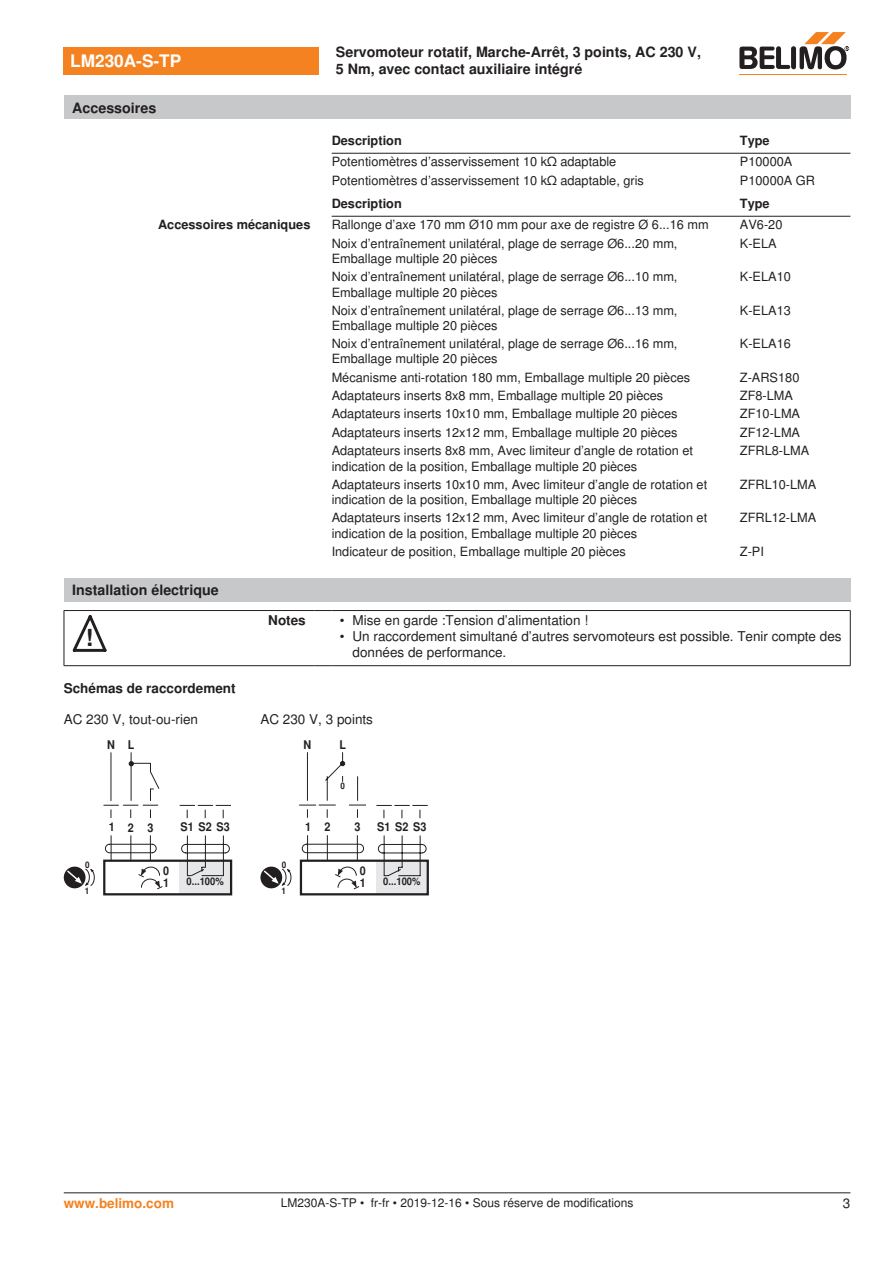
<style>
.page{position:relative;width:893px;height:1263px;background:#fff}
.page>*{position:absolute;margin:0;border:0;box-sizing:border-box;transform-origin:0 0}
.t1{font:700 23.55px "Nimbus Sans BEL";color:#231f20}
.t2{font:700 17.25px "Nimbus Sans BEL";color:#fff}
.t3{font:700 14.25px/17.1px "Nimbus Sans BEL";color:#231f20}
.Bulletpoints{font:13.5px/16.2px "Nimbus Sans BEL";color:#231f20}
.Anschluss_Schema_Bas{font:13.5px "Nimbus Sans BEL";color:#231f20}
.Tabellenkopf_rechtsb{font:700 13.5px "Nimbus Sans BEL";color:#231f20}
.t4{font:700 13.5px "Nimbus Sans BEL";color:#f58220}
.Rechtsbündig_Footer{font:13.5px "Nimbus Sans BEL";color:#231f20}
.Tabellentext_1mm{font:12.75px/15.3px "Nimbus Sans BEL";color:#231f20}
.Tabellenkopf{font:700 12.75px "Nimbus Sans BEL";color:#231f20}
.Tabellenkopf_rechtsb-2{font:700 12.75px "Nimbus Sans BEL";color:#231f20}
.Footer_EU_center{font:12px "Nimbus Sans BEL";color:#231f20}
.t5{font:700 12px "Nimbus Sans BEL";color:#231f20;scale:.9 1}
.t6{font:700 10.5px "Nimbus Sans BEL";color:#231f20;scale:.9 1}
.t7{font:700 9px "Nimbus Sans BEL";color:#231f20;scale:.9 1}
</style>
<div class="page">
<hr style="left:332px;top:153px;width:408px;height:1px;background:#231f20">
<hr style="left:740px;top:153px;width:110px;height:1px;background:#231f20">
<hr style="left:332px;top:216px;width:408px;height:1px;background:#231f20">
<hr style="left:740px;top:216px;width:110px;height:1px;background:#231f20">
<div style="left:64px;top:578px;width:786px;height:24px;background:#c7c8ca"></div>
<hr style="left:64px;top:611px;width:1px;height:54px;background:#231f20">
<hr style="left:850px;top:611px;width:1px;height:54px;background:#231f20">
<hr style="left:64px;top:610px;width:51px;height:1px;background:#231f20">
<hr style="left:115px;top:610px;width:199px;height:1px;background:#231f20">
<svg style="left:314px;top:610px;width:17px;height:1px"></svg>
<hr style="left:331px;top:610px;width:519px;height:1px;background:#231f20">
<hr style="left:64px;top:665px;width:51px;height:1px;background:#231f20">
<hr style="left:115px;top:665px;width:199px;height:1px;background:#231f20">
<svg style="left:314px;top:665px;width:17px;height:1px"></svg>
<hr style="left:331px;top:665px;width:519px;height:1px;background:#231f20">
<svg style="left:73px;top:615px;width:34px;height:37px"></svg>
<div style="left:179px;top:861px;width:51px;height:33px;background:#e6e7e9"></div>
<div style="left:103px;top:859px;width:129px;height:36px;border:2px solid #231f20"></div>
<svg style="left:64px;top:866px;width:22px;height:22px"></svg>
<svg style="left:65px;top:869px;width:30px;height:17px"></svg>
<svg style="left:103px;top:752px;width:129px;height:137px"></svg>
<div style="left:376px;top:861px;width:50px;height:33px;background:#e6e7e9"></div>
<div style="left:300px;top:859px;width:129px;height:36px;border:2px solid #231f20"></div>
<svg style="left:260px;top:866px;width:22px;height:22px"></svg>
<svg style="left:262px;top:869px;width:29px;height:17px"></svg>
<svg style="left:299px;top:752px;width:129px;height:137px"></svg>
<div style="left:64px;top:47px;width:255px;height:27px;background:#f58220"></div>
<hr style="left:739px;top:74px;width:107px;height:1px;background:#f58220">
<svg style="left:739px;top:32px;width:110px;height:38px"></svg>
<div style="left:64px;top:96px;width:786px;height:23px;background:#c7c8ca"></div>
<hr style="left:64px;top:1192px;width:786px;height:1px;background:#231f20">
<p class="t2" style="left:70px;top:51px;width:113px">LM230A-S-TP</p>
<p class="t3" style="left:336px;top:44px;width:367px">Servomoteur rotatif, Marche-Arrêt, 3 points, AC 230 V,<br>5 Nm, avec contact auxiliaire intégré</p>
<p class="t3" style="left:72px;top:100px;width:85px">Accessoires</p>
<p class="Tabellenkopf" style="left:332px;top:133px;width:72px">Description</p>
<p class="Tabellenkopf" style="left:740px;top:133px;width:31px">Type</p>
<p class="Tabellentext_1mm" style="left:332px;top:154px;width:286px">Potentiomètres d’asservissement 10 kΩ adaptable</p>
<p class="Tabellentext_1mm" style="left:740px;top:154px;width:54px">P10000A</p>
<p class="Tabellentext_1mm" style="left:332px;top:173px;width:314px">Potentiomètres d’asservissement 10 kΩ adaptable, gris</p>
<p class="Tabellentext_1mm" style="left:740px;top:173px;width:77px">P10000A GR</p>
<p class="Tabellenkopf" style="left:332px;top:196px;width:72px">Description</p>
<p class="Tabellenkopf" style="left:740px;top:196px;width:31px">Type</p>
<p class="Tabellenkopf_rechtsb-2" style="left:158px;top:217px;width:154px">Accessoires mécaniques</p>
<p class="Tabellentext_1mm" style="left:332px;top:217px;width:378px">Rallonge d’axe 170 mm Ø10 mm pour axe de registre Ø 6...16 mm</p>
<p class="Tabellentext_1mm" style="left:740px;top:217px;width:44px">AV6-20</p>
<p class="Tabellentext_1mm" style="left:332px;top:236px;width:347px">Noix d’entraînement unilatéral, plage de serrage Ø6...20 mm,<br>Emballage multiple 20 pièces</p>
<p class="Tabellentext_1mm" style="left:740px;top:236px;width:38px">K-ELA</p>
<p class="Tabellentext_1mm" style="left:332px;top:269px;width:347px">Noix d’entraînement unilatéral, plage de serrage Ø6...10 mm,<br>Emballage multiple 20 pièces</p>
<p class="Tabellentext_1mm" style="left:740px;top:269px;width:53px">K-ELA10</p>
<p class="Tabellentext_1mm" style="left:332px;top:303px;width:347px">Noix d’entraînement unilatéral, plage de serrage Ø6...13 mm,<br>Emballage multiple 20 pièces</p>
<p class="Tabellentext_1mm" style="left:740px;top:303px;width:53px">K-ELA13</p>
<p class="Tabellentext_1mm" style="left:332px;top:336px;width:347px">Noix d’entraînement unilatéral, plage de serrage Ø6...16 mm,<br>Emballage multiple 20 pièces</p>
<p class="Tabellentext_1mm" style="left:740px;top:336px;width:53px">K-ELA16</p>
<p class="Tabellentext_1mm" style="left:332px;top:370px;width:360px">Mécanisme anti-rotation 180 mm, Emballage multiple 20 pièces</p>
<p class="Tabellentext_1mm" style="left:740px;top:370px;width:61px">Z-ARS180</p>
<p class="Tabellentext_1mm" style="left:332px;top:388px;width:333px">Adaptateurs inserts 8x8 mm, Emballage multiple 20 pièces</p>
<p class="Tabellentext_1mm" style="left:740px;top:388px;width:55px">ZF8-LMA</p>
<p class="Tabellentext_1mm" style="left:332px;top:407px;width:347px">Adaptateurs inserts 10x10 mm, Emballage multiple 20 pièces</p>
<p class="Tabellentext_1mm" style="left:740px;top:407px;width:62px">ZF10-LMA</p>
<p class="Tabellentext_1mm" style="left:332px;top:425px;width:347px">Adaptateurs inserts 12x12 mm, Emballage multiple 20 pièces</p>
<p class="Tabellentext_1mm" style="left:740px;top:425px;width:62px">ZF12-LMA</p>
<p class="Tabellentext_1mm" style="left:332px;top:444px;width:363px">Adaptateurs inserts 8x8 mm, Avec limiteur d’angle de rotation et indication de la position, Emballage multiple 20 pièces</p>
<p class="Tabellentext_1mm" style="left:740px;top:444px;width:71px">ZFRL8-LMA</p>
<p class="Tabellentext_1mm" style="left:332px;top:477px;width:377px">Adaptateurs inserts 10x10 mm, Avec limiteur d’angle de rotation et indication de la position, Emballage multiple 20 pièces</p>
<p class="Tabellentext_1mm" style="left:740px;top:477px;width:78px">ZFRL10-LMA</p>
<p class="Tabellentext_1mm" style="left:332px;top:510px;width:377px">Adaptateurs inserts 12x12 mm, Avec limiteur d’angle de rotation et indication de la position, Emballage multiple 20 pièces</p>
<p class="Tabellentext_1mm" style="left:740px;top:510px;width:78px">ZFRL12-LMA</p>
<p class="Tabellentext_1mm" style="left:332px;top:544px;width:296px">Indicateur de position, Emballage multiple 20 pièces</p>
<p class="Tabellentext_1mm" style="left:740px;top:544px;width:26px">Z-PI</p>
<p class="t3" style="left:72px;top:582px;width:148px">Installation électrique</p>
<p class="t1" style="left:86px;top:623px;width:9px">!</p>
<p class="Tabellenkopf_rechtsb" style="left:268px;top:612px;width:39px">Notes</p>
<p class="Bulletpoints" style="left:340px;top:612px;width:250px">• Mise en garde :Tension d’alimentation !</p>
<p class="Bulletpoints" style="left:353px;top:628px;width:490px;text-indent:-13px">• Un raccordement simultané d’autres servomoteurs est possible. Tenir compte des données de performance.</p>
<p class="Tabellenkopf_rechtsb" style="left:64px;top:680px;width:173px">Schémas de raccordement</p>
<p class="Anschluss_Schema_Bas" style="left:64px;top:711px;width:136px">AC 230 V, tout-ou-rien</p>
<p class="Anschluss_Schema_Bas" style="left:260px;top:711px;width:114px">AC 230 V, 3 points</p>
<p class="t5" style="left:107px;top:738px;width:32px">N L</p>
<p class="t7" style="left:85px;top:859px;width:7px">0</p>
<p class="t7" style="left:85px;top:885px;width:7px">1</p>
<p class="t5" style="left:109px;top:820px;width:51px">123</p>
<p class="t5" style="left:180px;top:820px;width:56px">S1 S2 S3</p>
<p class="t5" style="left:163px;top:864px;width:8px">0</p>
<p class="t5" style="left:163px;top:876px;width:8px">1</p>
<p class="t6" style="left:187px;top:875px;width:43px">0...100%</p>
<p class="t7" style="left:282px;top:859px;width:7px">0</p>
<p class="t7" style="left:282px;top:885px;width:7px">1</p>
<p class="t5" style="left:304px;top:738px;width:10px">N</p>
<p class="t5" style="left:339px;top:738px;width:9px">L</p>
<p class="t7" style="left:340px;top:781px;width:7px">0</p>
<p class="t5" style="left:305px;top:820px;width:29px">1 2</p>
<p class="t5" style="left:354px;top:820px;width:8px">3</p>
<p class="t5" style="left:377px;top:820px;width:56px">S1 S2 S3</p>
<p class="t5" style="left:360px;top:864px;width:8px">0</p>
<p class="t5" style="left:360px;top:876px;width:8px">1</p>
<p class="t6" style="left:383px;top:875px;width:43px">0...100%</p>
<p class="t4" style="left:64px;top:1195px;width:112px">www.belimo.com</p>
<p class="Footer_EU_center" style="left:281px;top:1196px;width:354px">LM230A-S-TP • fr-fr • 2019-12-16 • Sous réserve de modifications</p>
<p class="Rechtsbündig_Footer" style="left:843px;top:1195px;width:9px">3</p>
</div>
